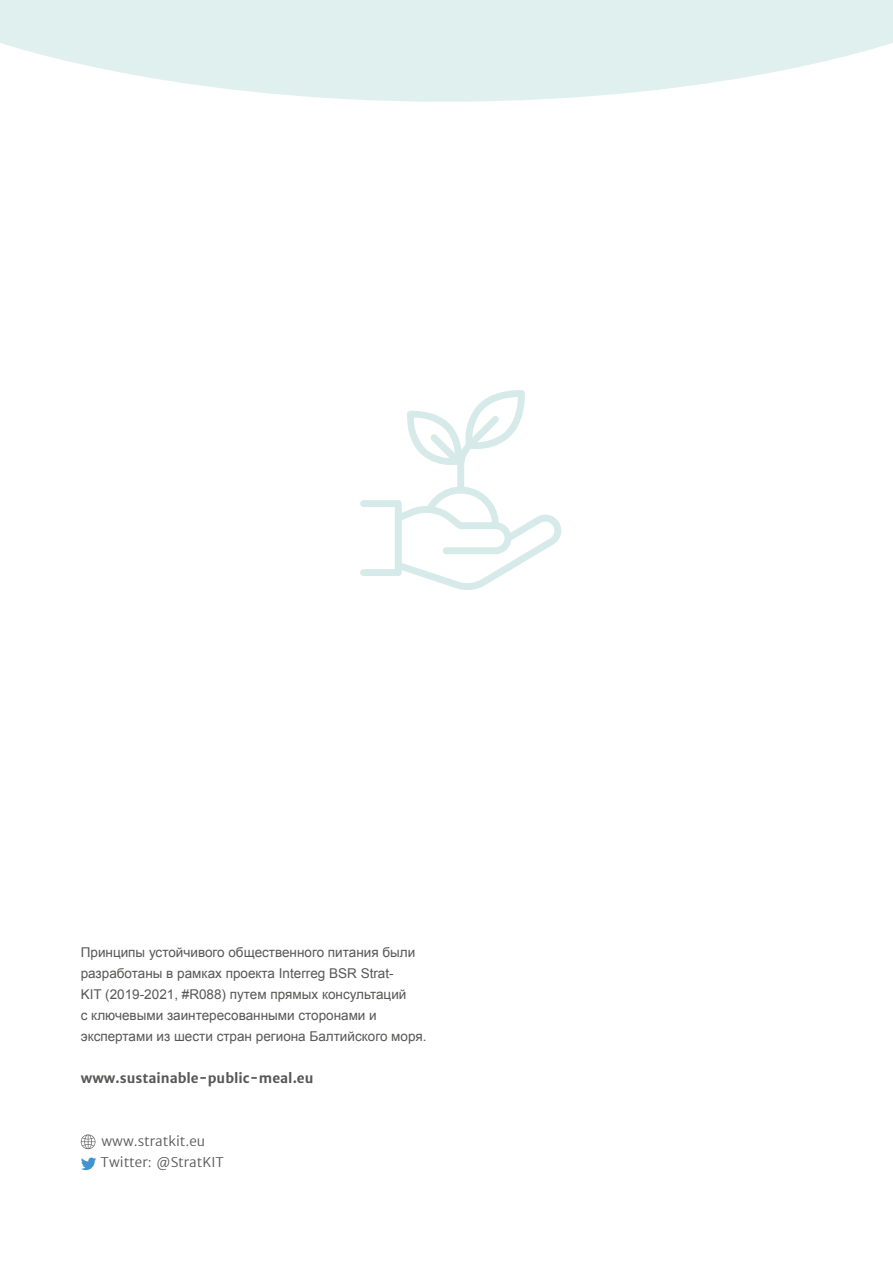
<style>
.page{position:relative;width:893px;height:1263px;background:#fff}
.page>*{position:absolute;margin:0;border:0;box-sizing:border-box;transform-origin:0 0}
.t1{font:13.5px/21px "Arial";color:#575756}
.t2{font:300 13.5px/21px "Merriweather Sans";color:#575756}
.t3{font:700 13.5px "Merriweather Sans";color:#575756}
</style>
<div class="page">
<svg style="left:81px;top:1134px;width:14px;height:15px"></svg>
<svg style="left:81px;top:1157px;width:15px;height:13px"></svg>
<svg style="left:0;top:0;width:893px;height:102px;fill:#dff0ee"></svg>
<svg style="left:360px;top:390px;width:202px;height:200px"></svg>
<p class="t1" style="left:81px;top:942px;width:347px">Принципы устойчивого общественного питания были разработаны в рамках проекта Interreg BSR Strat-<br>KIT (2019-2021, #R088) путем прямых консультаций<br>с ключевыми заинтересованными сторонами и экспертами из шести стран региона Балтийского моря.</p>
<p class="t3" style="left:81px;top:1069px;width:234px">www.sustainable-public-meal.eu</p>
<p class="t2" style="left:101px;top:1131px;width:125px">www.stratkit.eu<br>Twitter: @StratKIT</p>
</div>
